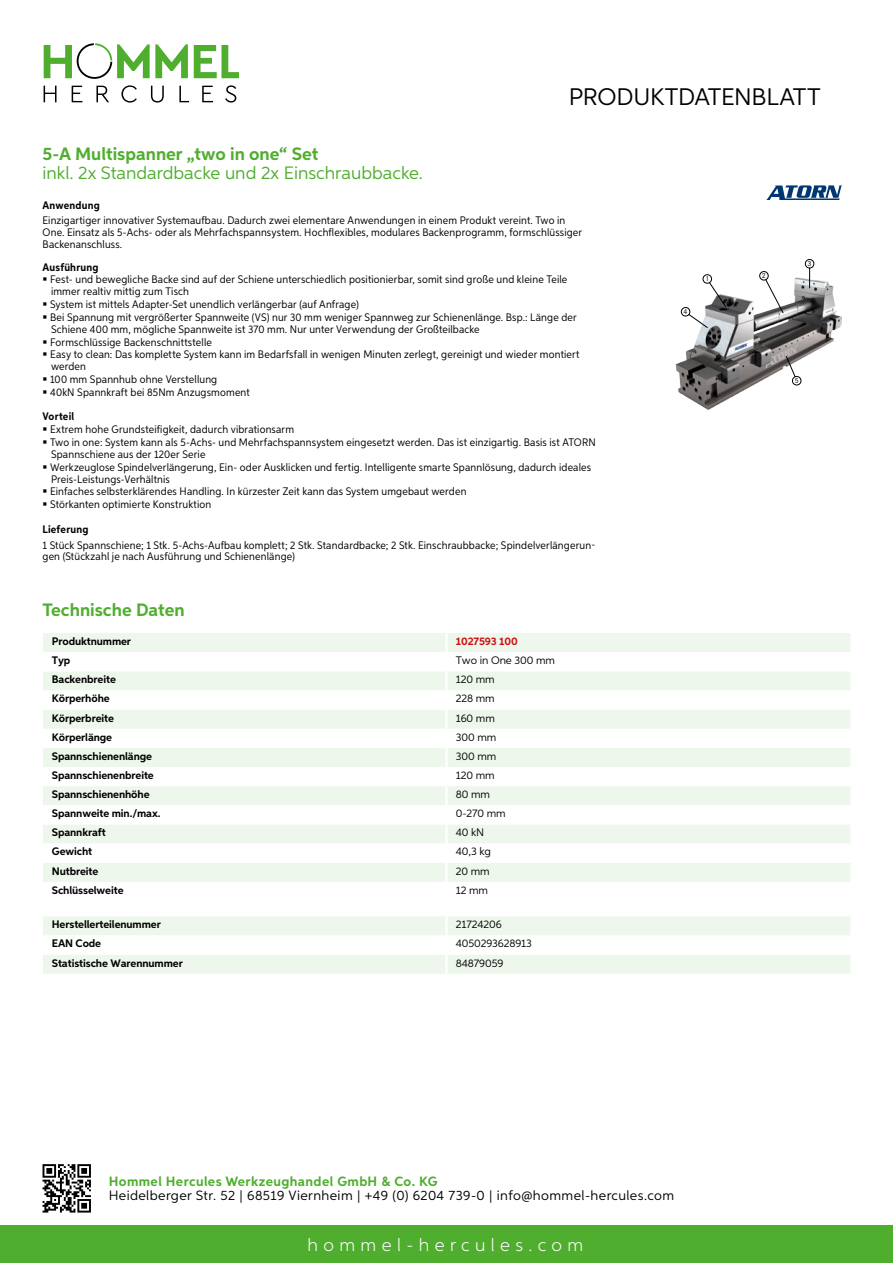
<style>
.page{position:relative;width:893px;height:1263px;background:#fff}
.page>*{position:absolute;margin:0;border:0;box-sizing:border-box;transform-origin:0 0}
.t1{font:24px "Aspira";letter-spacing:-.01em;color:#000}
.t2{font:700 18px "Aspira";color:#50ae2f}
.t3{font:18px "Aspira";color:#50ae2f}
.t4{font:300 18px "Aspira";letter-spacing:.3em;color:#fff}
.t5{font:13.5px "Aspira";letter-spacing:.03em;color:#000}
.t6{font:700 13.5px "Aspira";letter-spacing:.03em;color:#50ae2f}
.t7{font:10.95px/12.5px "Aspira Nar";letter-spacing:.015em;color:#000}
.t8{font:700 10.95px "Aspira";letter-spacing:-.01em;color:#000}
.t9{font:10.95px "Aspira";letter-spacing:-.01em;color:#000}
.t10{font:700 10.95px "Aspira Nar";letter-spacing:.02em;color:#000}
.t11{font:700 10.95px "Aspira";letter-spacing:-.01em;color:#cd1013}
.t12{font:7.5px "Corporate S";color:#000}
</style>
<div class="page">
<div style="left:0;top:1226px;width:893px;height:37px;background:#50ae2f"></div>
<svg style="left:43px;top:1164px;width:48px;height:48px"></svg>
<svg style="left:194px;top:45px;width:45px;height:33px"></svg>
<svg style="left:44px;top:43px;width:144px;height:36px"></svg>
<svg style="left:44px;top:86px;width:13px;height:16px"></svg>
<svg style="left:72px;top:86px;width:10px;height:16px"></svg>
<svg style="left:96px;top:86px;width:13px;height:16px"></svg>
<svg style="left:121px;top:85px;width:16px;height:18px"></svg>
<svg style="left:151px;top:86px;width:13px;height:17px"></svg>
<svg style="left:179px;top:86px;width:10px;height:16px"></svg>
<svg style="left:202px;top:86px;width:11px;height:16px"></svg>
<svg style="left:225px;top:85px;width:11px;height:18px"></svg>
<div style="left:43px;top:633px;width:807px;height:19px;background:#eef7eb"></div>
<svg style="left:43px;top:672px;width:807px;height:210px;fill:#eef7eb"></svg>
<hr style="left:445px;top:633px;width:3px;height:19px;background:#fff">
<hr style="left:445px;top:671px;width:3px;height:19px;background:#fff">
<hr style="left:445px;top:690px;width:3px;height:20px;background:#fff">
<hr style="left:445px;top:710px;width:3px;height:19px;background:#fff">
<hr style="left:445px;top:729px;width:3px;height:19px;background:#fff">
<hr style="left:445px;top:748px;width:3px;height:19px;background:#fff">
<hr style="left:445px;top:767px;width:3px;height:19px;background:#fff">
<hr style="left:445px;top:786px;width:3px;height:19px;background:#fff">
<hr style="left:445px;top:805px;width:3px;height:19px;background:#fff">
<hr style="left:445px;top:824px;width:3px;height:20px;background:#fff">
<hr style="left:445px;top:844px;width:3px;height:19px;background:#fff">
<hr style="left:445px;top:863px;width:3px;height:19px;background:#fff">
<svg style="left:43px;top:916px;width:807px;height:58px"></svg>
<hr style="left:445px;top:955px;width:3px;height:19px;background:#fff">
<img style="left:675px;top:278px;width:167px;height:131px">
<div style="left:759px;top:271px;width:9px;height:9px;border:1px solid #000;border-radius:50%"></div>
<div style="left:703px;top:275px;width:9px;height:8px;background:#fff;border-radius:50%"></div>
<div style="left:703px;top:274px;width:9px;height:9px;border:1px solid #000;border-radius:50%"></div>
<div style="left:805px;top:259px;width:9px;height:9px;border:1px solid #000;border-radius:50%"></div>
<div style="left:681px;top:307px;width:9px;height:9px;background:#fff;border-radius:50%"></div>
<div style="left:681px;top:307px;width:9px;height:9px;border:1px solid #000;border-radius:50%"></div>
<div style="left:792px;top:376px;width:9px;height:9px;background:#fff;border-radius:50%"></div>
<div style="left:792px;top:376px;width:9px;height:9px;border:1px solid #000;border-radius:50%"></div>
<svg style="left:709px;top:282px;width:17px;height:25px"></svg>
<svg style="left:688px;top:314px;width:20px;height:14px"></svg>
<svg style="left:765px;top:279px;width:19px;height:34px"></svg>
<svg style="left:809px;top:268px;width:1px;height:20px"></svg>
<svg style="left:786px;top:356px;width:10px;height:21px"></svg>
<svg style="left:766px;top:185px;width:76px;height:15px"></svg>
<h1 class="t1" style="left:569px;top:82px;width:253px">Produktdatenblatt</h1>
<h2 class="t2" style="left:43px;top:142px;width:278px">5-A Multispanner „two in one“ Set</h2>
<h2 class="t3" style="left:43px;top:162px;width:382px">inkl. 2x Standardbacke und 2x Einschraubbacke.</h2>
<p class="t10" style="left:43px;top:199px;width:59px">Anwendung</p>
<p class="t7" style="left:43px;top:214px;width:541px;line-height:12px">Einzigartiger innovativer Systemaufbau. Dadurch zwei elementare Anwendungen in einem Produkt vereint. Two in<br>One. Einsatz als 5-Achs- oder als Mehrfachspannsystem. Hochflexibles, modulares Backenprogramm, formschlüssiger<br>Backenanschluss.</p>
<p class="t10" style="left:43px;top:260px;width:58px">Ausführung</p>
<p class="t7" style="left:50px;top:273px;width:531px">Fest- und bewegliche Backe sind auf der Schiene unterschiedlich positionierbar, somit sind große und kleine Teile immer realtiv mittig zum Tisch<br>System ist mittels Adapter-Set unendlich verlängerbar (auf Anfrage)<br>Bei Spannung mit vergrößerter Spannweite (VS) nur 30 mm weniger Spannweg zur Schienenlänge. Bsp.: Länge der Schiene 400 mm, mögliche Spannweite ist 370 mm. Nur unter Verwendung der Großteilbacke<br>Formschlüssige Backenschnittstelle<br>Easy to clean: Das komplette System kann im Bedarfsfall in wenigen Minuten zerlegt, gereinigt und wieder montiert werden<br>100 mm Spannhub ohne Verstellung<br>40kN Spannkraft bei 85Nm Anzugsmoment</p>
<p class="t10" style="left:43px;top:410px;width:33px">Vorteil</p>
<p class="t7" style="left:50px;top:423px;width:547px">Extrem hohe Grundsteifigkeit, dadurch vibrationsarm<br>Two in one: System kann als 5-Achs- und Mehrfachspannsystem eingesetzt werden. Das ist einzigartig. Basis ist ATORN Spannschiene aus der 120er Serie<br>Werkzeuglose Spindelverlängerung, Ein- oder Ausklicken und fertig. Intelligente smarte Spannlösung, dadurch ideales Preis-Leistungs-Verhältnis<br>Einfaches selbsterklärendes Handling. In kürzester Zeit kann das System umgebaut werden<br>Störkanten optimierte Konstruktion</p>
<p class="t10" style="left:43px;top:523px;width:47px">Lieferung</p>
<p class="t7" style="left:43px;top:539px;width:554px;line-height:12px">1 Stück Spannschiene; 1 Stk. 5-Achs-Aufbau komplett; 2 Stk. Standardbacke; 2 Stk. Einschraubbacke; Spindelverlängerun&shy;gen (Stückzahl je nach Ausführung und Schienenlänge)</p>
<h2 class="t2" style="left:43px;top:599px;width:144px">Technische Daten</h2>
<p class="t8" style="left:52px;top:634px;width:81px">Produktnummer</p>
<p class="t11" style="left:456px;top:634px;width:63px">1027593 100</p>
<p class="t8" style="left:52px;top:654px;width:20px">Typ</p>
<p class="t9" style="left:456px;top:654px;width:101px">Two in One 300 mm</p>
<p class="t8" style="left:52px;top:673px;width:66px">Backenbreite</p>
<p class="t9" style="left:456px;top:673px;width:40px">120 mm</p>
<p class="t8" style="left:52px;top:692px;width:59px">Körperhöhe</p>
<p class="t9" style="left:456px;top:692px;width:40px">228 mm</p>
<p class="t8" style="left:52px;top:711px;width:64px">Körperbreite</p>
<p class="t9" style="left:456px;top:711px;width:41px">160 mm</p>
<p class="t8" style="left:52px;top:730px;width:62px">Körperlänge</p>
<p class="t9" style="left:456px;top:730px;width:42px">300 mm</p>
<p class="t8" style="left:52px;top:749px;width:102px">Spannschienenlänge</p>
<p class="t9" style="left:456px;top:749px;width:42px">300 mm</p>
<p class="t8" style="left:52px;top:768px;width:104px">Spannschienenbreite</p>
<p class="t9" style="left:456px;top:768px;width:40px">120 mm</p>
<p class="t8" style="left:52px;top:788px;width:99px">Spannschienenhöhe</p>
<p class="t9" style="left:456px;top:788px;width:36px">80 mm</p>
<p class="t8" style="left:52px;top:807px;width:110px">Spannweite min./max.</p>
<p class="t9" style="left:456px;top:807px;width:51px">0-270 mm</p>
<p class="t8" style="left:52px;top:826px;width:55px">Spannkraft</p>
<p class="t9" style="left:456px;top:826px;width:28px">40 kN</p>
<p class="t8" style="left:52px;top:845px;width:42px">Gewicht</p>
<p class="t9" style="left:456px;top:845px;width:37px">40,3 kg</p>
<p class="t8" style="left:52px;top:864px;width:48px">Nutbreite</p>
<p class="t9" style="left:456px;top:864px;width:35px">20 mm</p>
<p class="t8" style="left:52px;top:883px;width:73px">Schlüsselweite</p>
<p class="t9" style="left:456px;top:883px;width:34px">12 mm</p>
<p class="t8" style="left:52px;top:918px;width:111px">Herstellerteilenummer</p>
<p class="t9" style="left:456px;top:918px;width:47px">21724206</p>
<p class="t8" style="left:52px;top:937px;width:51px">EAN Code</p>
<p class="t9" style="left:456px;top:937px;width:78px">4050293628913</p>
<p class="t8" style="left:52px;top:956px;width:132px">Statistische Warennummer</p>
<p class="t9" style="left:456px;top:956px;width:49px">84879059</p>
<p class="t12" style="left:684px;top:307px;width:5px">4</p>
<p class="t12" style="left:705px;top:274px;width:5px">1</p>
<p class="t12" style="left:762px;top:271px;width:5px">2</p>
<p class="t12" style="left:808px;top:259px;width:5px">3</p>
<p class="t12" style="left:795px;top:376px;width:5px">5</p>
<p class="t6" style="left:109px;top:1172px;width:330px">Hommel Hercules Werkzeughandel GmbH &amp; Co. KG</p>
<p class="t5" style="left:109px;top:1187px;width:567px">Heidelberger Str. 52 | 68519 Viernheim | +49 (0) 6204 739-0 | info@hommel-hercules.com</p>
<h2 class="t4" style="left:307px;top:1234px;width:277px">hommel-hercules.com</h2>
</div>
